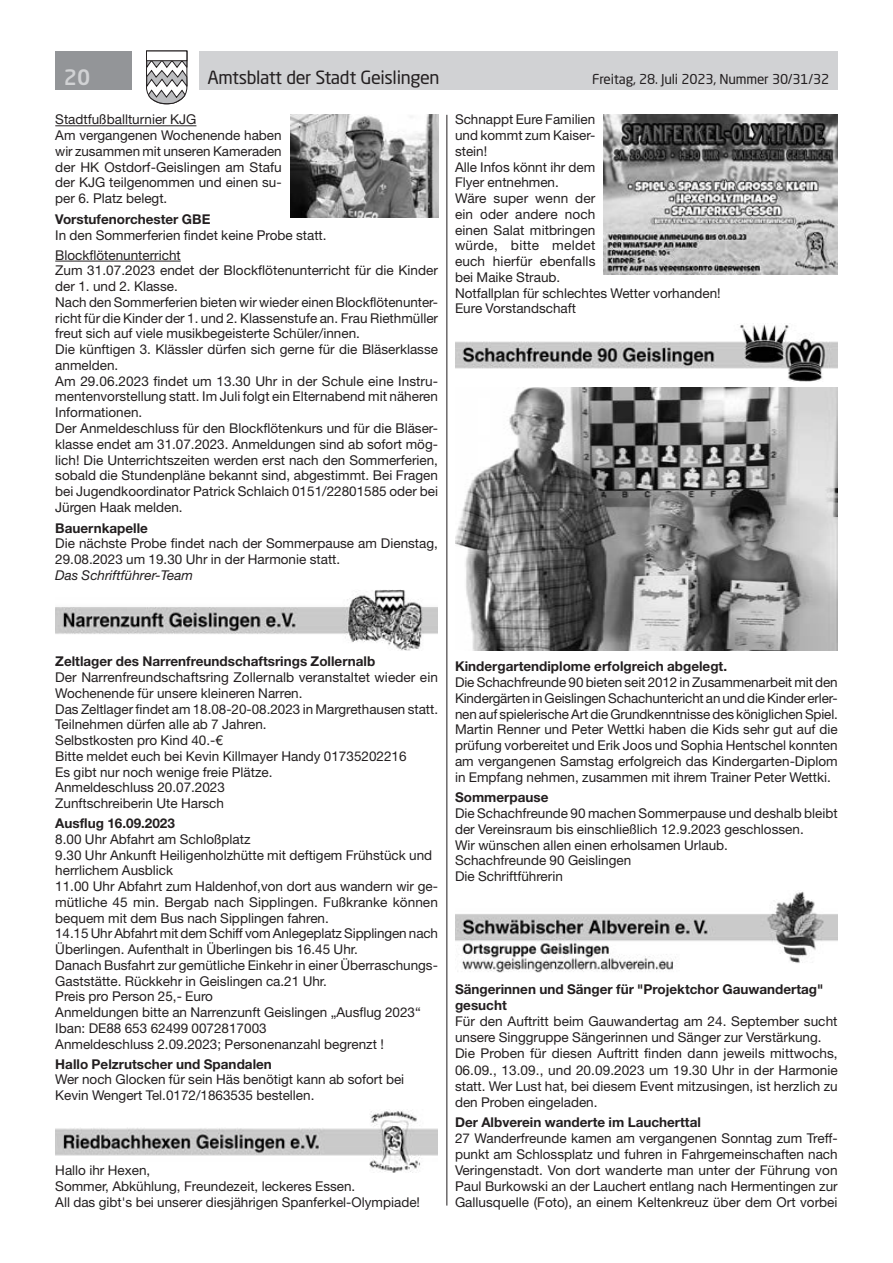
<style>
.page{position:relative;width:893px;height:1263px;background:#fff}
.page>*{position:absolute;margin:0;border:0;box-sizing:border-box;transform-origin:0 0}
.t1{font:500 21px "Neo Sans Std";color:#d1d2d4}
.t2{font:18px "Neo Sans Std";letter-spacing:-.02em;color:#231f20}
.t3{font:13.5px/15.8px "Helvetica Neue LT Std";color:#231f20}
.t4{font:700 13.5px/16px "Helvetica Neue LT Std";color:#231f20}
.t5{font:13.5px "Neo Sans Std";letter-spacing:-.015em;color:#231f20}
.t6{font:italic 13.5px "Helvetica Neue LT Std";color:#231f20}
</style>
<div class="page">
<div style="left:199px;top:51px;width:639px;height:38px;background:#d1d2d4"></div>
<div style="left:55px;top:51px;width:77px;height:38px;background:#939598"></div>
<svg style="left:146px;top:50px;width:42px;height:55px"></svg>
<div style="left:146px;top:51px;width:41px;height:10px;background:#fff;border:1px solid #231f20"></div>
<hr style="left:446px;top:115px;width:1px;height:1090px;background:#231f20">
<hr style="left:55px;top:125px;width:141px;height:1px;background:#231f20">
<hr style="left:55px;top:261px;width:126px;height:1px;background:#231f20">
<img style="left:55px;top:589px;width:383px;height:62px">
<img style="left:55px;top:1111px;width:383px;height:61px">
<img style="left:455px;top:323px;width:383px;height:59px">
<img style="left:455px;top:387px;width:383px;height:264px">
<img style="left:455px;top:891px;width:383px;height:82px">
<img style="left:290px;top:115px;width:149px;height:102px">
<img style="left:604px;top:115px;width:234px;height:159px">
<h1 class="t1" style="left:64px;top:64px;width:28px">20</h1>
<h2 class="t2" style="left:207px;top:66px;width:234px">Amtsblatt der Stadt Geislingen</h2>
<p class="t5" style="left:592px;top:71px;width:238px">Freitag, 28. Juli 2023, Nummer 30/31/32</p>
<p class="t3" style="left:55px;top:112px;width:228px">Stadtfußballturnier KJG<br>Am vergangenen Wochenende haben wir zusammen mit unseren Kameraden der HK Ostdorf-Geislingen am Stafu der KJG teilgenommen und einen su&shy;per 6. Platz belegt.</p>
<p class="t4" style="left:55px;top:211px;width:157px">Vorstufenorchester GBE</p>
<p class="t3" style="left:55px;top:225px;width:273px;line-height:20px">In den Sommerferien findet keine Probe statt.<br>Blockflötenunterricht</p>
<p class="t3" style="left:55px;top:263px;width:384px">Zum 31.07.2023 endet der Blockflötenunterricht für die Kinder der 1. und 2. Klasse.<br>Nach den Sommerferien bieten wir wieder einen Blockflötenunter&shy;richt für die Kinder der 1. und 2. Klassenstufe an. Frau Riethmüller freut sich auf viele musikbegeisterte Schüler/innen.<br>Die künftigen 3. Klässler dürfen sich gerne für die Bläserklasse anmelden.<br>Am 29.06.2023 findet um 13.30 Uhr in der Schule eine Instru&shy;mentenvorstellung statt. Im Juli folgt ein Elternabend mit näheren Informationen.<br>Der Anmeldeschluss für den Blockflötenkurs und für die Bläser&shy;klasse endet am 31.07.2023. Anmeldungen sind ab sofort mög&shy;lich! Die Unterrichtszeiten werden erst nach den Sommerferien, sobald die Stundenpläne bekannt sind, abgestimmt. Bei Fragen bei Jugendkoordinator Patrick Schlaich 0151/22801585 oder bei Jürgen Haak melden.</p>
<p class="t4" style="left:55px;top:519px;width:94px">Bauernkapelle</p>
<p class="t3" style="left:55px;top:535px;width:384px">Die nächste Probe findet nach der Sommerpause am Dienstag,<br>29.08.2023 um 19.30 Uhr in der Harmonie statt.</p>
<p class="t6" style="left:55px;top:567px;width:139px">Das Schriftführer-Team</p>
<p class="t3" style="left:455px;top:112px;width:267px">Schnappt Eure Familien<br>und kommt zum Kaiser-<br>stein!<br>Alle Infos könnt ihr dem<br>Flyer entnehmen.<br>Wäre super wenn der<br>ein oder andere noch<br>einen Salat mitbringen<br>würde, bitte meldet<br>euch hierfür ebenfalls<br>bei Maike Straub.<br>Notfallplan für schlechtes Wetter vorhanden!<br>Eure Vorstandschaft</p>
<p class="t4" style="left:55px;top:653px;width:322px">Zeltlager des Narrenfreundschaftsrings Zollernalb</p>
<p class="t3" style="left:55px;top:669px;width:384px">Der Narrenfreundschaftsring Zollernalb veranstaltet wieder ein Wochenende für unsere kleineren Narren.<br>Das Zeltlager findet am 18.08-20-08.2023 in Margrethausen statt.<br>Teilnehmen dürfen alle ab 7 Jahren.<br>Selbstkosten pro Kind 40.-€<br>Bitte meldet euch bei Kevin Killmayer Handy 01735202216<br>Es gibt nur noch wenige freie Plätze.<br>Anmeldeschluss 20.07.2023<br>Zunftschreiberin Ute Harsch</p>
<p class="t4" style="left:55px;top:815px;width:121px">Ausflug 16.09.2023</p>
<p class="t3" style="left:55px;top:831px;width:384px">8.00 Uhr Abfahrt am Schloßplatz<br>9.30 Uhr Ankunft Heiligenholzhütte mit deftigem Frühstück und herrlichem Ausblick<br>11.00 Uhr Abfahrt zum Haldenhof,von dort aus wandern wir ge&shy;mütliche 45 min. Bergab nach Sipplingen. Fußkranke können bequem mit dem Bus nach Sipplingen fahren.<br>14.15 Uhr Abfahrt mit dem Schiff vom Anlegeplatz Sipplingen nach Überlingen. Aufenthalt in Überlingen bis 16.45 Uhr.<br>Danach Busfahrt zur gemütliche Einkehr in einer Überraschungs-Gaststätte. Rückkehr in Geislingen ca.21 Uhr.<br>Preis pro Person 25,- Euro<br>Anmeldungen bitte an Narrenzunft Geislingen „Ausflug 2023“ Iban: DE88 653 62499 0072817003<br>Anmeldeschluss 2.09.2023; Personenanzahl begrenzt !</p>
<p class="t4" style="left:55px;top:1055px;width:218px">Hallo Pelzrutscher und Spandalen</p>
<p class="t3" style="left:55px;top:1071px;width:351px">Wer noch Glocken für sein Häs benötigt kann ab sofort bei<br>Kevin Wengert Tel.0172/1863535 bestellen.</p>
<p class="t3" style="left:55px;top:1162px;width:366px">Hallo ihr Hexen,<br>Sommer, Abkühlung, Freundezeit, leckeres Essen.<br>All das gibt's bei unserer diesjährigen Spanferkel-Olympiade!</p>
<p class="t4" style="left:455px;top:658px;width:274px">Kindergartendiplome erfolgreich abgelegt.</p>
<p class="t3" style="left:455px;top:674px;width:384px;text-align:justify">Die Schachfreunde 90 bieten seit 2012 in Zusammenarbeit mit den Kindergärten in Geislingen Schachuntericht an und die Kinder erler&shy;nen auf spielerische Art die Grundkenntnisse des königlichen Spiel.<br>Martin Renner und Peter Wettki haben die Kids sehr gut auf die prüfung vorbereitet und Erik Joos und Sophia Hentschel konnten am vergangenen Samstag erfolgreich das Kindergarten-Diplom in Empfang nehmen, zusammen mit ihrem Trainer Peter Wettki.</p>
<p class="t4" style="left:455px;top:789px;width:95px">Sommerpause</p>
<p class="t3" style="left:455px;top:805px;width:384px">Die Schachfreunde 90 machen Sommerpause und deshalb bleibt der Vereinsraum bis einschließlich 12.9.2023 geschlossen.<br>Wir wünschen allen einen erholsamen Urlaub.<br>Schachfreunde 90 Geislingen<br>Die Schriftführerin</p>
<p class="t4" style="left:455px;top:981px;width:370px">Sängerinnen und Sänger für "Projektchor Gauwandertag" gesucht</p>
<p class="t3" style="left:455px;top:1013px;width:384px">Für den Auftritt beim Gauwandertag am 24. September sucht unsere Singgruppe Sängerinnen und Sänger zur Verstärkung.<br>Die Proben für diesen Auftritt finden dann jeweils mittwochs, 06.09., 13.09., und 20.09.2023 um 19.30 Uhr in der Harmonie statt. Wer Lust hat, bei diesem Event mitzusingen, ist herzlich zu den Proben eingeladen.</p>
<p class="t4" style="left:455px;top:1114px;width:247px">Der Albverein wanderte im Laucherttal</p>
<p class="t3" style="left:455px;top:1130px;width:384px;text-align:justify">27 Wanderfreunde kamen am vergangenen Sonntag zum Treff&shy;punkt am Schlossplatz und fuhren in Fahrgemeinschaften nach Veringenstadt. Von dort wanderte man unter der Führung von Paul Burkowski an der Lauchert entlang nach Hermentingen zur Gallusquelle (Foto), an einem Keltenkreuz über dem Ort vorbei</p>
</div>
